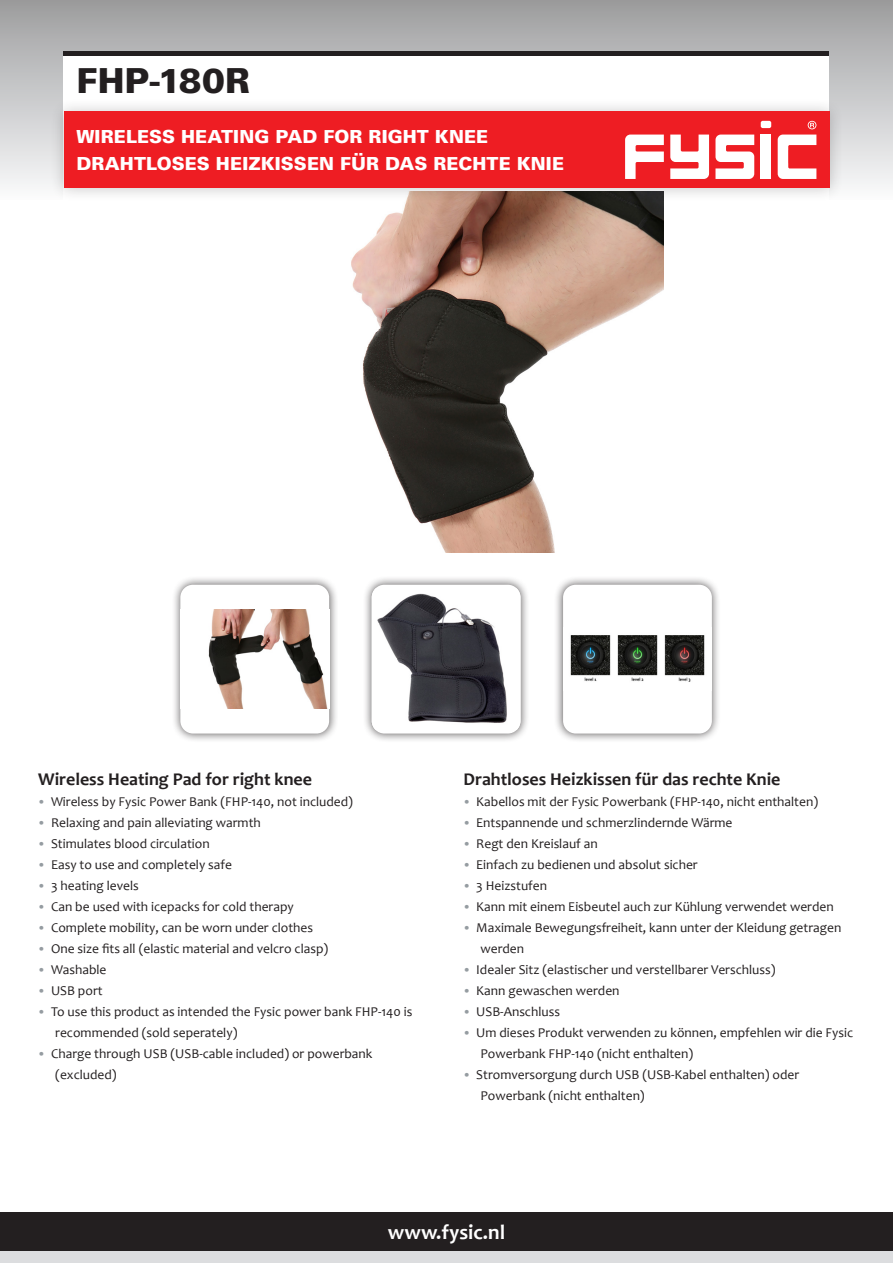
<style>
.page{position:relative;width:893px;height:1263px;background:#fff}
.page>*{position:absolute;margin:0;border:0;box-sizing:border-box;transform-origin:0 0}
.t1{font:900 34.5px "Univers LT Std";color:#231f20}
._03_Babycare_Basis_B{font:700 21px "Candara";color:#fff}
.t2{font:900 18px "Univers LT Std";letter-spacing:.005em;color:#fff}
._03_Babycare_Basis_B-2{font:700 18px "Candara";color:#231f20}
.t3{font:13.5px/21px "Candara";color:#231f20}
.s1{font-family:"Calibri";font-weight:300;color:#959ca1}
</style>
<div class="page">
<div style="left:0;top:1242px;width:893px;height:21px;background:#dcdddf"></div>
<div style="left:0;top:0;width:893px;height:200px;background:linear-gradient(to bottom,#9c9d9e,#fafbfc)"></div>
<div style="left:64px;top:51px;width:765px;height:502px;background:#fff"></div>
<img style="left:351px;top:203px;width:313px;height:350px">
<hr style="left:64px;top:51px;width:765px;height:4px;background:#231f20">
<div style="left:49px;top:97px;width:795px;height:106px;background:#231f20;opacity:.25"></div>
<div style="left:64px;top:112px;width:766px;height:76px;background:#ee1d23"></div>
<div style="left:171px;top:576px;width:167px;height:167px;background:#231f20;opacity:.75"></div>
<div style="left:180px;top:585px;width:149px;height:148px;background:#fff;border-radius:13px"></div>
<img style="left:208px;top:609px;width:120px;height:100px">
<div style="left:363px;top:576px;width:167px;height:167px;background:#231f20;opacity:.75"></div>
<div style="left:372px;top:585px;width:148px;height:148px;background:#fff;border-radius:13px"></div>
<img style="left:372px;top:588px;width:148px;height:142px">
<div style="left:554px;top:576px;width:167px;height:167px;background:#231f20;opacity:.75"></div>
<div style="left:563px;top:585px;width:149px;height:148px;background:#fff;border-radius:13px"></div>
<img style="left:570px;top:635px;width:135px;height:47px">
<svg style="left:808px;top:121px;width:8px;height:8px"></svg>
<div style="left:761px;top:121px;width:10px;height:7px;background:#fff;border-radius:2px"></div>
<svg style="left:778px;top:135px;width:38px;height:44px"></svg>
<svg style="left:715px;top:135px;width:39px;height:44px"></svg>
<svg style="left:625px;top:135px;width:39px;height:44px"></svg>
<div style="left:761px;top:135px;width:10px;height:44px;background:#fff"></div>
<svg style="left:670px;top:135px;width:39px;height:44px"></svg>
<div style="left:0;top:1212px;width:893px;height:38px;background:#231f20"></div>
<p class="t1" style="left:77px;top:59px;width:175px">FHP-180R</p>
<p class="t2" style="left:76px;top:125px;width:413px">WIRELESS HEATING PAD FOR RIGHT KNEE</p>
<p class="t2" style="left:76px;top:152px;width:489px">DRAHTLOSES HEIZKISSEN FÜR DAS RECHTE KNIE</p>
<p class="_03_Babycare_Basis_B-2" style="left:38px;top:768px;width:275px">Wireless Heating Pad for right knee</p>
<p class="t3" style="left:38px;top:791px;width:316px"><span class="s1">•</span> Wireless by Fysic Power Bank (FHP-140, not included)</p>
<p class="t3" style="left:38px;top:812px;width:224px"><span class="s1">•</span> Relaxing and pain alleviating warmth</p>
<p class="t3" style="left:38px;top:833px;width:173px"><span class="s1">•</span> Stimulates blood circulation</p>
<p class="t3" style="left:38px;top:854px;width:195px"><span class="s1">•</span> Easy to use and completely safe</p>
<p class="t3" style="left:38px;top:875px;width:102px"><span class="s1">•</span> 3 heating levels</p>
<p class="t3" style="left:38px;top:896px;width:257px"><span class="s1">•</span> Can be used with icepacks for cold therapy</p>
<p class="t3" style="left:38px;top:917px;width:276px"><span class="s1">•</span> Complete mobility, can be worn under clothes</p>
<p class="t3" style="left:38px;top:938px;width:292px"><span class="s1">•</span> One size fits all (elastic material and velcro clasp)</p>
<p class="t3" style="left:38px;top:959px;width:70px"><span class="s1">•</span> Washable</p>
<p class="t3" style="left:38px;top:980px;width:66px"><span class="s1">•</span> USB port</p>
<p class="t3" style="left:55px;top:1001px;width:359px;text-indent:-17px"><span class="s1">•</span> To use this product as intended the Fysic power bank FHP-140 is recommended (sold seperately)</p>
<p class="t3" style="left:55px;top:1043px;width:319px;text-indent:-17px"><span class="s1">•</span> Charge through USB (USB-cable included) or powerbank (excluded)</p>
<p class="_03_Babycare_Basis_B-2" style="left:463px;top:768px;width:318px">Drahtloses Heizkissen für das rechte Knie</p>
<p class="t3" style="left:463px;top:791px;width:356px"><span class="s1">•</span> Kabellos mit der Fysic Powerbank (FHP-140, nicht enthalten)</p>
<p class="t3" style="left:463px;top:812px;width:270px"><span class="s1">•</span> Entspannende und schmerzlindernde Wärme</p>
<p class="t3" style="left:463px;top:833px;width:136px"><span class="s1">•</span> Regt den Kreislauf an</p>
<p class="t3" style="left:463px;top:854px;width:236px"><span class="s1">•</span> Einfach zu bedienen und absolut sicher</p>
<p class="t3" style="left:463px;top:875px;width:85px"><span class="s1">•</span> 3 Heizstufen</p>
<p class="t3" style="left:463px;top:896px;width:372px"><span class="s1">•</span> Kann mit einem Eisbeutel auch zur Kühlung verwendet werden</p>
<p class="t3" style="left:480px;top:917px;width:362px;text-indent:-17px"><span class="s1">•</span> Maximale Bewegungsfreiheit, kann unter der Kleidung getragen werden</p>
<p class="t3" style="left:463px;top:959px;width:314px"><span class="s1">•</span> Idealer Sitz (elastischer und verstellbarer Verschluss)</p>
<p class="t3" style="left:463px;top:980px;width:158px"><span class="s1">•</span> Kann gewaschen werden</p>
<p class="t3" style="left:463px;top:1001px;width:98px"><span class="s1">•</span> USB-Anschluss</p>
<p class="t3" style="left:480px;top:1022px;width:374px;text-indent:-17px"><span class="s1">•</span> Um dieses Produkt verwenden zu können, empfehlen wir die Fysic<br>Powerbank FHP-140 (nicht enthalten)</p>
<p class="t3" style="left:480px;top:1064px;width:320px;text-indent:-17px"><span class="s1">•</span> Stromversorgung durch USB (USB-Kabel enthalten) oder<br>Powerbank (nicht enthalten)</p>
<p class="_03_Babycare_Basis_B" style="left:388px;top:1219px;width:119px">www.fysic.nl</p>
</div>
